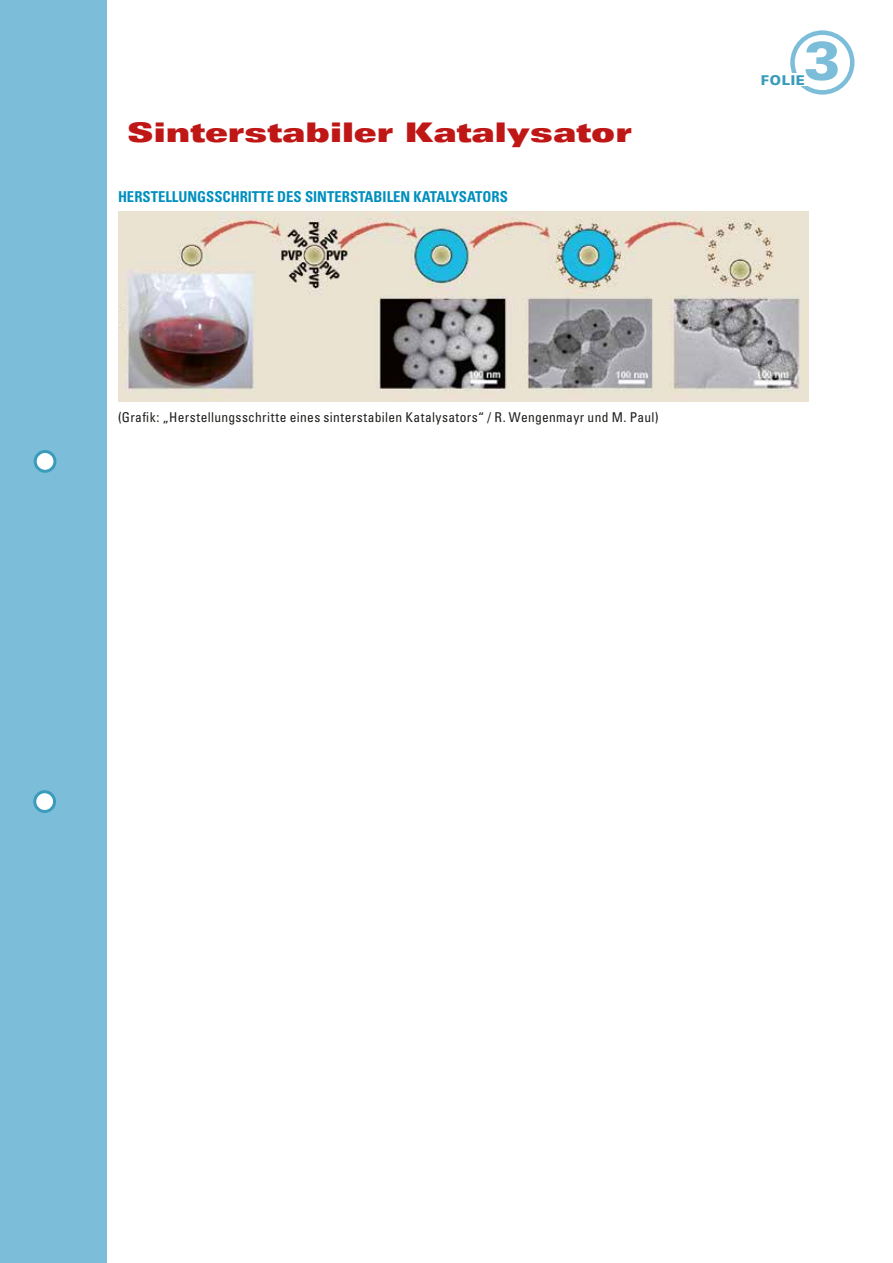
<style>
.page{position:relative;width:893px;height:1263px;background:#fff}
.page>*{position:absolute;margin:0;border:0;box-sizing:border-box;transform-origin:0 0}
.t1{font:900 54px "Univers LT Std";color:#7cbdd9}
.t2{font:27px "Univers LT Std X Black Ex";color:#be1716}
.t3{font:700 condensed 15px "Univers LT Std";color:#008fbe}
.t4{font:condensed 13.5px "Univers LT Std";letter-spacing:.025em;color:#1d1d1b}
.t5{font:900 13.5px "Univers LT Std";letter-spacing:.05em;color:#3a9bbb}
</style>
<div class="page">
<div style="left:0;top:0;width:106px;height:1263px;background:#7cbdd9"></div>
<div style="left:35px;top:451px;width:20px;height:20px;background:#fff;border-radius:50%"></div>
<div style="left:34px;top:450px;width:22px;height:23px;border:3px solid #3a9bbb;border-radius:50%"></div>
<div style="left:35px;top:792px;width:20px;height:19px;background:#fff;border-radius:50%"></div>
<div style="left:33px;top:790px;width:23px;height:23px;border:3px solid #3a9bbb;border-radius:50%"></div>
<div style="left:790px;top:30px;width:64px;height:65px;border:4px solid #7cbdd9;border-radius:50%"></div>
<div style="left:781px;top:74px;width:27px;height:12px;background:#fff"></div>
<img style="left:118px;top:211px;width:690px;height:191px">
<h2 class="t2" style="left:127px;top:117px;width:506px">Sinterstabiler Katalysator</h2>
<p class="t3" style="left:118px;top:187px;width:391px">HERSTELLUNGSSCHRITTE DES SINTERSTABILEN KATALYSATORS</p>
<p class="t4" style="left:118px;top:409px;width:542px">(Grafik: „Herstellungsschritte eines sinterstabilen Katalysators“ / R. Wengenmayr und M. Paul)</p>
<h1 class="t1" style="left:804px;top:27px;width:38px">3</h1>
<p class="t5" style="left:761px;top:71px;width:45px">FOLIE</p>
</div>
